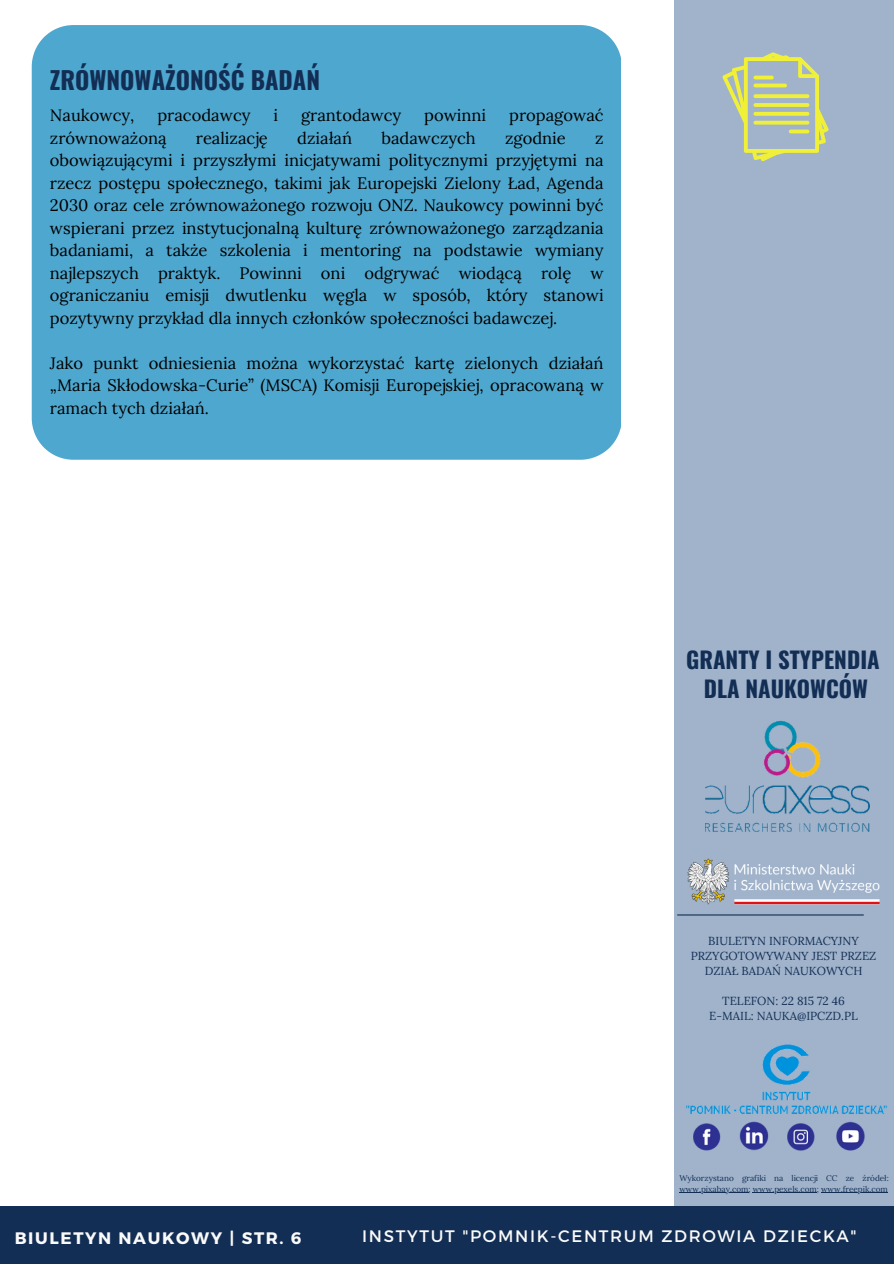
<style>
.page{position:relative;width:894px;height:1264px;background:#fff}
.page>*{position:absolute;margin:0;border:0;box-sizing:border-box;transform-origin:0 0}
.t1{font:700 24.45px "Oswald";color:#132e54}
.t2{font:700 22.65px/28.3px "Oswald";color:#132e54;text-align:center}
.t3{font:16.65px "Montserrat";letter-spacing:.1em;color:#fafafa}
.t4{font:700 16.65px "Montserrat";letter-spacing:.1em;color:#fafafa}
.t5{font:16.5px/22.5px "Lora";color:#000;text-align:justify}
.t6{font:11.7px/14.9px "Lora";color:#132e54;text-align:center}
.t7{font:8.1px "Lora";color:#132e54}
</style>
<div class="page">
<div style="left:674px;top:0;width:219px;height:1214px;background:#a0b3cb"></div>
<div style="left:0;top:1206px;width:893px;height:57px;background:#132e54"></div>
<hr style="left:677px;top:914px;width:186px;height:1px;background:#132e54">
<img style="left:686px;top:1044px;width:201px;height:70px">
<img style="left:693px;top:1123px;width:28px;height:28px">
<img style="left:739px;top:1121px;width:30px;height:30px">
<img style="left:787px;top:1123px;width:28px;height:28px">
<img style="left:836px;top:1121px;width:29px;height:30px">
<img style="left:705px;top:720px;width:164px;height:111px">
<img style="left:687px;top:858px;width:193px;height:47px">
<hr style="left:679px;top:1192px;width:69px;height:1px;background:#132e54">
<hr style="left:752px;top:1192px;width:64px;height:1px;background:#132e54">
<hr style="left:820px;top:1192px;width:67px;height:1px;background:#132e54">
<div style="left:32px;top:25px;width:589px;height:435px;background:#4ea7cf"></div>
<svg style="left:722px;top:52px;width:106px;height:109px"></svg>
<h2 class="t1" style="left:50px;top:60px;width:271px">ZRÓWNOWAŻONOŚĆ BADAŃ</h2>
<p class="t5" style="left:50px;top:104px;width:86px">Naukowcy,</p>
<p class="t5" style="left:157px;top:104px;width:95px">pracodawcy</p>
<p class="t5" style="left:273px;top:104px;width:6px">i</p>
<p class="t5" style="left:301px;top:104px;width:101px">grantodawcy</p>
<p class="t5" style="left:424px;top:104px;width:64px">powinni</p>
<p class="t5" style="left:509px;top:104px;width:96px">propagować</p>
<p class="t5" style="left:50px;top:126px;width:118px">zrównoważoną</p>
<p class="t5" style="left:196px;top:126px;width:74px">realizację</p>
<p class="t5" style="left:297px;top:126px;width:56px">działań</p>
<p class="t5" style="left:381px;top:126px;width:96px">badawczych</p>
<p class="t5" style="left:505px;top:126px;width:62px">zgodnie</p>
<p class="t5" style="left:50px;top:126px;width:555px;text-indent:545px">z obowiązującymi i przyszłymi inicjatywami politycznymi przyjętymi na rzecz postępu społecznego, takimi jak Europejski Zielony Ład, Agenda 2030 oraz cele zrównoważonego rozwoju ONZ. Naukowcy powinni być wspierani przez instytucjonalną kulturę zrównoważonego zarządzania badaniami, a także szkolenia i mentoring na podstawie wymiany najlepszych praktyk. Powinni oni odgrywać wiodącą rolę w ograniczaniu emisji dwutlenku węgla w sposób, który stanowi pozytywny przykład dla innych członków społeczności badawczej.</p>
<h3 class="t5" style="left:50px;top:351px;width:555px">Jako punkt odniesienia można wykorzystać kartę zielonych działań „Maria Skłodowska-Curie” (MSCA) Komisji Europejskiej, opracowaną w ramach tych działań.</h3>
<p class="t2" style="left:686px;top:645px;width:195px">GRANTY I STYPENDIA<br>DLA NAUKOWCÓW</p>
<p class="t6" style="left:690px;top:933px;width:187px">BIULETYN INFORMACYJNY<br>PRZYGOTOWYWANY JEST PRZEZ<br>DZIAŁ BADAŃ NAUKOWYCH</p>
<p class="t6" style="left:709px;top:992px;width:150px">TELEFON: 22 815 72 46<br>E-MAIL: NAUKA@IPCZD.PL</p>
<p class="t7" style="left:679px;top:1172px;width:211px">Wykorzystano grafiki na licencji CC ze źródeł:</p>
<h1 class="t7" style="left:679px;top:1183px;width:210px">www.pixabay.com; www.pexels.com; www.freepik.com</h1>
<p class="t4" style="left:15px;top:1227px;width:288px">BIULETYN NAUKOWY | STR. 6</p>
<p class="t3" style="left:362px;top:1224px;width:495px">INSTYTUT "POMNIK-CENTRUM ZDROWIA DZIECKA"</p>
</div>
